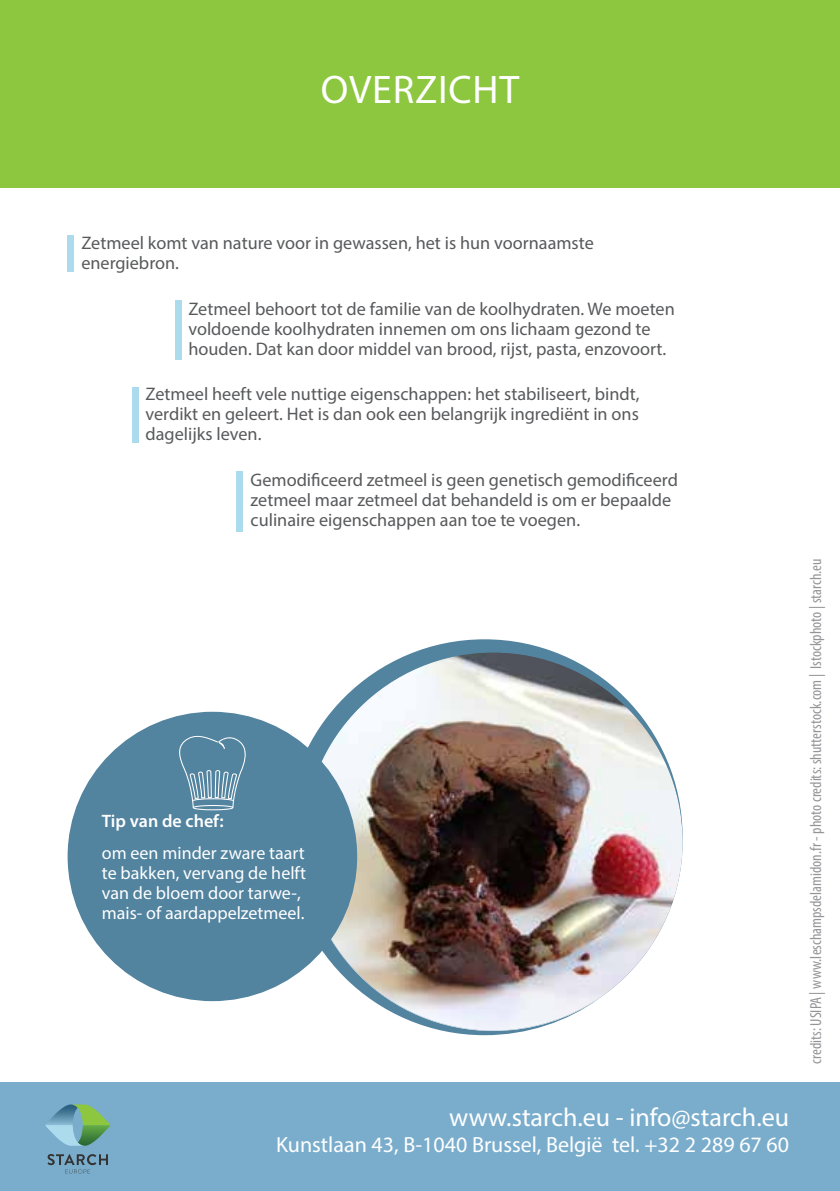
<style>
.page{position:relative;width:840px;height:1191px;background:#fff}
.page>*{position:absolute;margin:0;border:0;box-sizing:border-box;transform-origin:0 0}
.t1{font:40px "Myriad Pro";letter-spacing:.02em;color:#fff}
.t2{font:26px "Myriad Pro";color:#fff}
.t3{font:22px "Myriad Pro";color:#fff}
.t4{font:18.2px/20px "Myriad Pro";color:#58595b}
.t5{font:18px/20px "Myriad Pro";color:#fff}
.t6{font:600 18px "Myriad Pro";color:#fff}
.t7{font:condensed 16px "Myriad Pro";color:#939598}
</style>
<div class="page">
<div style="left:0;top:1082px;width:839px;height:109px;background:#7aadcc"></div>
<svg style="left:47px;top:1154px;width:61px;height:19px"></svg>
<svg style="left:45px;top:1104px;width:65px;height:41px"></svg>
<img style="left:331px;top:639px;width:351px;height:396px">
<svg style="left:68px;top:712px;width:289px;height:289px;fill:#52839f"></svg>
<svg style="left:177px;top:733px;width:69px;height:76px;background:#6892ab"></svg>
<div style="left:175px;top:300px;width:7px;height:59px;background:#addbee"></div>
<div style="left:132px;top:387px;width:7px;height:56px;background:#addbee"></div>
<div style="left:236px;top:471px;width:6px;height:61px;background:#addbee"></div>
<div style="left:68px;top:235px;width:6px;height:36px;background:#addbee"></div>
<div style="left:0;top:0;width:839px;height:188px;background:#8dc63f"></div>
<h1 class="t1" style="left:320px;top:65px;width:200px">OVERZICHT</h1>
<h1 class="t1" style="left:328px;top:65px;width:184px">OVERVIEW</h1>
<p class="t4" style="left:81px;top:233px;width:513px">Zetmeel komt van nature voor in gewassen, het is hun voornaamste energiebron.</p>
<p class="t4" style="left:188px;top:298px;width:487px">Zetmeel behoort tot de familie van de koolhydraten. We moeten voldoende koolhydraten innemen om ons lichaam gezond te houden. Dat kan door middel van brood, rijst, pasta, enzovoort.</p>
<p class="t4" style="left:145px;top:384px;width:495px;text-align:justify">Zetmeel heeft vele nuttige eigenschappen: het stabiliseert, bindt, verdikt en geleert. Het is dan ook een belangrijk ingrediënt in ons dagelijks leven.</p>
<p class="t4" style="left:250px;top:470px;width:428px">Gemodificeerd zetmeel is geen genetisch gemodificeerd zetmeel maar zetmeel dat behandeld is om er bepaalde culinaire eigenschappen aan toe te voegen.</p>
<p class="t6" style="left:102px;top:810px;width:123px">Tip van de chef:</p>
<p class="t5" style="left:102px;top:843px;width:205px">om een minder zware taart te bakken, vervang de helft van de bloem door tarwe-, mais- of aardappelzetmeel.</p>
<h2 class="t2" style="left:449px;top:1101px;width:341px">www.starch.eu - info@starch.eu</h2>
<p class="t3" style="left:276px;top:1131px;width:514px">Kunstlaan 43, B-1040 Brussel, België tel. +32 2 289 67 60</p>
<p class="t7" style="left:805px;top:1063px;width:507px;rotate:-90deg">credits: USIPA | www.leschampsdelamidon.fr - photo credits: shutterstock.com | Istockphoto | starch.eu</p>
</div>
